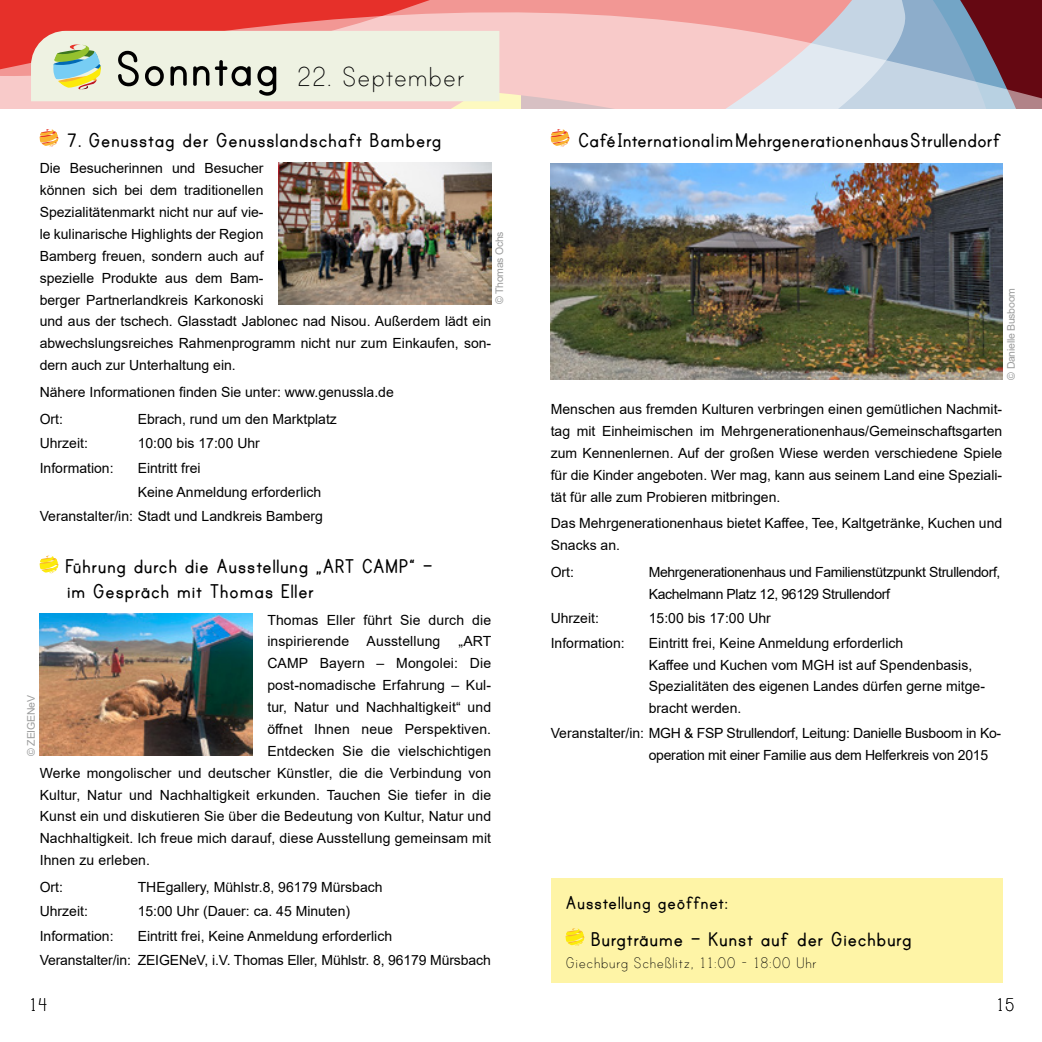
<style>
.page{position:relative;width:1042px;height:1042px;background:#fff}
.page>*{position:absolute;margin:0;border:0;box-sizing:border-box;transform-origin:0 0}
.t1{font:31.5px "Print Clearly";color:#000}
.t2{font:700 22.75px/24.5px "Print";color:#000}
.t3{font:700 22.75px "Print";letter-spacing:-.02em;color:#000}
.t4{font:700 21px "Print";color:#000}
.t5{font:21px "Print Clearly";color:#000}
.t6{font:17.5px "Print Clearly";color:#000}
.t7{font:14px/21.9px "Arial";color:#000}
.t8{font:14px/21.9px "Arial";letter-spacing:-.02em;color:#000}
.t9{font:14px/21.9px "Arial";letter-spacing:-.025em;color:#000}
.t10{font:10.5px "Arial";letter-spacing:-.025em;color:#9c9d9d}
.s1{font-family:"Print";font-weight:700;font-size:56px}
</style>
<div class="page">
<svg style="left:907px;top:11px;width:135px;height:97px;background:#8a7d91"></svg>
<svg style="left:0;top:0;width:907px;height:108px;background:#eca9a9"></svg>
<div style="left:31px;top:31px;width:468px;height:70px;background:#eef2e2"></div>
<svg style="left:39px;top:129px;width:20px;height:18px"></svg>
<svg style="left:39px;top:556px;width:20px;height:17px"></svg>
<svg style="left:550px;top:129px;width:19px;height:18px"></svg>
<div style="left:551px;top:878px;width:451px;height:104px;background:#fef4a6"></div>
<svg style="left:565px;top:928px;width:19px;height:18px"></svg>
<img style="left:278px;top:162px;width:213px;height:142px">
<img style="left:40px;top:614px;width:212px;height:142px">
<img style="left:551px;top:163px;width:451px;height:216px">
<h1 class="t1" style="left:115px;top:61px;width:352px"><span class="s1">Sonntag</span> 22. September</h1>
<h2 class="t2" style="left:67px;top:128px;width:376px">7. Genusstag der Genusslandschaft Bamberg</h2>
<p class="t7" style="left:40px;top:157px;width:453px">Die Besucherinnen und Besucher<br>können sich bei dem traditionellen<br>Spezialitätenmarkt nicht nur auf vie-<br>le kulinarische Highlights der Region<br>Bamberg freuen, sondern auch auf<br>spezielle Produkte aus dem Bam-<br>berger Partnerlandkreis Karkonoski<br>und aus der tschech. Glasstadt Jablonec nad Nisou. Außerdem lädt ein abwechslungsreiches Rahmenprogramm nicht nur zum Einkaufen, son&shy;dern auch zur Unterhaltung ein.</p>
<p class="t7" style="left:40px;top:379px;width:356px;line-height:26.8px">Nähere Informationen finden Sie unter: www.genussla.de<br>Ort:</p>
<p class="t10" style="left:492px;top:304px;width:74px;rotate:-90deg">© Thomas Ochs</p>
<p class="t7" style="left:138px;top:408px;width:201px">Ebrach, rund um den Marktplatz</p>
<p class="t7" style="left:40px;top:432px;width:50px">Uhrzeit:</p>
<p class="t7" style="left:138px;top:432px;width:124px">10:00 bis 17:00 Uhr</p>
<p class="t7" style="left:40px;top:457px;width:75px">Information:</p>
<p class="t7" style="left:138px;top:457px;width:65px">Eintritt frei</p>
<p class="t7" style="left:138px;top:481px;width:185px">Keine Anmeldung erforderlich</p>
<p class="t7" style="left:40px;top:505px;width:285px">Veranstalter/in: Stadt und Landkreis Bamberg</p>
<h2 class="t2" style="left:65px;top:555px;width:370px">Führung durch die Ausstellung „ART CAMP“ – im Gespräch mit Thomas Eller</h2>
<p class="t7" style="left:267px;top:608px;width:225px">Thomas Eller führt Sie durch die inspirierende Ausstellung</p>
<p class="t7" style="left:458px;top:630px;width:34px">„ART</p>
<p class="t7" style="left:267px;top:652px;width:225px">CAMP Bayern – Mongolei: Die</p>
<p class="t7" style="left:267px;top:674px;width:225px">post-nomadische Erfahrung – Kul-</p>
<p class="t7" style="left:267px;top:696px;width:225px">tur, Natur und Nachhaltigkeit“ und</p>
<p class="t7" style="left:267px;top:718px;width:225px">öffnet Ihnen neue Perspektiven.</p>
<p class="t7" style="left:267px;top:740px;width:225px">Entdecken Sie die vielschichtigen</p>
<p class="t7" style="left:40px;top:762px;width:453px">Werke mongolischer und deutscher Künstler, die die Verbindung von</p>
<p class="t7" style="left:40px;top:783px;width:453px">Kultur, Natur und Nachhaltigkeit erkunden. Tauchen Sie tiefer in die</p>
<p class="t7" style="left:40px;top:805px;width:453px">Kunst ein und diskutieren Sie über die Bedeutung von Kultur, Natur und</p>
<p class="t7" style="left:40px;top:827px;width:453px">Nachhaltigkeit. Ich freue mich darauf, diese Ausstellung gemeinsam mit</p>
<p class="t7" style="left:40px;top:849px;width:112px">Ihnen zu erleben.</p>
<p class="t7" style="left:40px;top:876px;width:25px">Ort:</p>
<p class="t7" style="left:138px;top:876px;width:246px">THEgallery, Mühlstr.8, 96179 Mürsbach</p>
<p class="t7" style="left:40px;top:900px;width:50px">Uhrzeit:</p>
<p class="t7" style="left:138px;top:900px;width:214px">15:00 Uhr (Dauer: ca. 45 Minuten)</p>
<p class="t7" style="left:40px;top:925px;width:75px">Information:</p>
<p class="t10" style="left:24px;top:756px;width:62px;rotate:-90deg">© ZEIGENeV</p>
<p class="t7" style="left:40px;top:923px;width:452px;line-height:24.3px;text-align:center">Eintritt frei, Keine Anmeldung erforderlich<br>Veranstalter/in: ZEIGENeV, i.V. Thomas Eller, Mühlstr. 8, 96179 Mürsbach</p>
<h2 class="t3" style="left:578px;top:129px;width:426px">Café International im Mehrgenerationenhaus Strullendorf</h2>
<p class="t10" style="left:1004px;top:379px;width:93px;rotate:-90deg">© Danielle Busboom</p>
<p class="t7" style="left:551px;top:398px;width:453px;text-align:justify">Menschen aus fremden Kulturen verbringen einen gemütlichen Nachmit&shy;tag mit Einheimischen im Mehrgenerationenhaus/Gemeinschaftsgarten zum Kennenlernen. Auf der großen Wiese werden verschiedene Spiele für die Kinder angeboten. Wer mag, kann aus seinem Land eine Speziali&shy;tät für alle zum Probieren mitbringen.</p>
<p class="t7" style="left:551px;top:512px;width:453px">Das Mehrgenerationenhaus bietet Kaffee, Tee, Kaltgetränke, Kuchen und<br>Snacks an.</p>
<p class="t7" style="left:551px;top:561px;width:25px">Ort:</p>
<p class="t9" style="left:649px;top:561px;width:353px">Mehrgenerationenhaus und Familienstützpunkt Strullendorf,<br>Kachelmann Platz 12, 96129 Strullendorf</p>
<p class="t7" style="left:551px;top:607px;width:50px">Uhrzeit:</p>
<p class="t7" style="left:649px;top:607px;width:124px">15:00 bis 17:00 Uhr</p>
<p class="t7" style="left:551px;top:632px;width:75px">Information:</p>
<p class="t7" style="left:649px;top:632px;width:338px">Eintritt frei, Keine Anmeldung erforderlich<br>Kaffee und Kuchen vom MGH ist auf Spendenbasis, Spezialitäten des eigenen Landes dürfen gerne mitge&shy;bracht werden.</p>
<p class="t8" style="left:649px;top:722px;width:354px;text-indent:-98px">Veranstalter/in: MGH &amp; FSP Strullendorf, Leitung: Danielle Busboom in Ko&shy;operation mit einer Familie aus dem Helferkreis von 2015</p>
<h3 class="t4" style="left:566px;top:893px;width:164px">Ausstellung geöffnet:</h3>
<h2 class="t2" style="left:591px;top:927px;width:323px">Burgträume – Kunst auf der Giechburg</h2>
<p class="t6" style="left:566px;top:953px;width:253px">Giechburg Scheßlitz, 11:00 - 18:00 Uhr</p>
<h3 class="t5" style="left:29px;top:994px;width:20px">14</h3>
<h3 class="t5" style="left:996px;top:994px;width:20px">15</h3>
</div>
